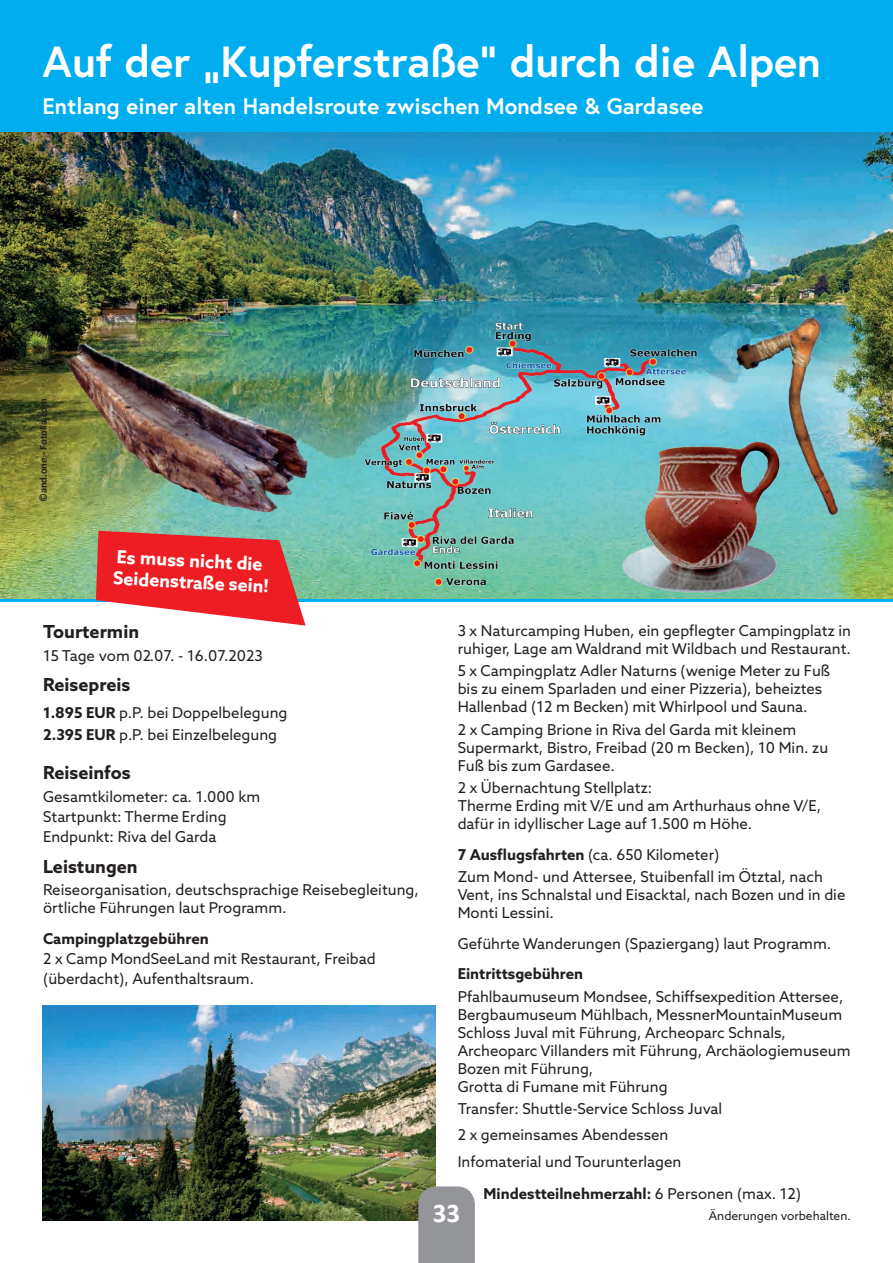
<style>
.page{position:relative;width:893px;height:1263px;background:#fff}
.page>*{position:absolute;margin:0;border:0;box-sizing:border-box;transform-origin:0 0}
.GKZ-Leistungen{font:700 43.5px "Europa";color:#fff}
.t1{font:700 27px "Calibri";color:#fff}
.GKZ-Leistungen-2{font:700 22.5px "Europa";color:#fff}
.GKZ-Leistungen-3{font:700 18px "Azo Sans";color:#231f20}
.GKZ-Leistungen-4{font:700 18px/21.6px "Azo Sans";color:#fff}
.GKZ-Leistungen-5{font:15px/18px "Azo Sans";color:#231f20}
.GKZ-Leistungen-6{font:700 15px "Azo Sans";color:#231f20}
.GKZ-Leistungen-7{font:12px "Azo Sans";color:#231f20}
.t2{font:700 10.5px "Calibri";color:#231f20}
.s1{font-weight:700}
.s2{font-weight:400}
</style>
<div class="page">
<svg style="left:0;top:598px;width:893px;height:4px;background:#1eb2d7"></svg>
<img style="left:0;top:131px;width:893px;height:467px">
<img style="left:618px;top:532px;width:172px;height:62px">
<img style="left:35px;top:317px;width:291px;height:227px">
<img style="left:643px;top:294px;width:250px;height:238px">
<img style="left:357px;top:317px;width:353px;height:273px">
<img style="left:42px;top:1006px;width:394px;height:214px">
<svg style="left:96px;top:531px;width:210px;height:95px;background:#e34f51"></svg>
<div style="left:0;top:0;width:893px;height:131px;background:#00aeef"></div>
<svg style="left:418px;top:1186px;width:57px;height:77px;background:#949698"></svg>
<p class="GKZ-Leistungen" style="left:43px;top:32px;width:780px">Auf der „Kupferstraße“ durch die Alpen</p>
<p class="GKZ-Leistungen-2" style="left:43px;top:91px;width:662px">Entlang einer alten Handelsroute zwischen Mondsee &amp; Gardasee</p>
<p class="t2" style="left:36px;top:502px;width:105px;rotate:-90deg">©and.one - Fotolia.com</p>
<p class="GKZ-Leistungen-4" style="left:115px;top:545px;width:158px;rotate:3deg">Es muss nicht die<br>Seidenstraße sein!</p>
<p class="GKZ-Leistungen-3" style="left:43px;top:620px;width:98px">Tourtermin</p>
<p class="GKZ-Leistungen-5" style="left:43px;top:646px;width:221px">15 Tage vom 02.07. - 16.07.2023</p>
<p class="GKZ-Leistungen-3" style="left:43px;top:673px;width:89px">Reisepreis</p>
<p class="GKZ-Leistungen-5" style="left:43px;top:701px;width:246px;line-height:22.2px"><span class="s1">1.895 EUR</span> p.P. bei Doppelbelegung<br><span class="s1">2.395 EUR</span> p.P. bei Einzelbelegung</p>
<p class="GKZ-Leistungen-3" style="left:43px;top:761px;width:89px">Reiseinfos</p>
<p class="GKZ-Leistungen-5" style="left:43px;top:786px;width:219px;line-height:20.1px">Gesamtkilometer: ca. 1.000 km<br>Startpunkt: Therme Erding<br>Endpunkt: Riva del Garda</p>
<p class="GKZ-Leistungen-3" style="left:43px;top:854px;width:96px">Leistungen</p>
<p class="GKZ-Leistungen-5" style="left:43px;top:880px;width:377px">Reiseorganisation, deutschsprachige Reisebegleitung, örtliche Führungen laut Programm.</p>
<p class="GKZ-Leistungen-5" style="left:43px;top:928px;width:334px;line-height:20.1px"><span class="s1">Campingplatzgebühren<br></span>2 x Camp MondSeeLand mit Restaurant, Freibad (überdacht), Aufenthaltsraum.</p>
<p class="GKZ-Leistungen-5" style="left:458px;top:621px;width:395px">3 x Naturcamping Huben, ein gepflegter Campingplatz in ruhiger, Lage am Waldrand mit Wildbach und Restaurant.</p>
<p class="GKZ-Leistungen-5" style="left:458px;top:662px;width:374px">5 x Campingplatz Adler Naturns (wenige Meter zu Fuß bis zu einem Sparladen und einer Pizzeria), beheiztes<br>Hallenbad (12 m Becken) mit Whirlpool und Sauna.</p>
<p class="GKZ-Leistungen-5" style="left:458px;top:720px;width:372px">2 x Camping Brione in Riva del Garda mit kleinem<br>Supermarkt, Bistro, Freibad (20 m Becken), 10 Min. zu<br>Fuß bis zum Gardasee.</p>
<p class="GKZ-Leistungen-5" style="left:458px;top:778px;width:365px">2 x Übernachtung Stellplatz:<br>Therme Erding mit V/E und am Arthurhaus ohne V/E, dafür in idyllischer Lage auf 1.500 m Höhe.</p>
<p class="GKZ-Leistungen-5" style="left:458px;top:845px;width:263px"><span class="s1">7 Ausflugsfahrten</span> (ca. 650 Kilometer)</p>
<p class="GKZ-Leistungen-5" style="left:458px;top:867px;width:389px">Zum Mond- und Attersee, Stuibenfall im Ötztal, nach<br>Vent, ins Schnalstal und Eisacktal, nach Bozen und in die<br>Monti Lessini.</p>
<p class="GKZ-Leistungen-5" style="left:458px;top:934px;width:375px">Geführte Wanderungen (Spaziergang) laut Programm.</p>
<p class="GKZ-Leistungen-6" style="left:458px;top:964px;width:127px">Eintrittsgebühren</p>
<p class="GKZ-Leistungen-5" style="left:458px;top:987px;width:394px">Pfahlbaumuseum Mondsee, Schiffsexpedition Attersee, Bergbaumuseum Mühlbach, MessnerMountainMuseum Schloss Juval mit Führung, Archeoparc Schnals, Archeoparc Villanders mit Führung, Archäologiemuseum Bozen mit Führung,<br>Grotta di Fumane mit Führung</p>
<p class="GKZ-Leistungen-5" style="left:458px;top:1099px;width:266px">Transfer: Shuttle-Service Schloss Juval</p>
<p class="GKZ-Leistungen-5" style="left:458px;top:1126px;width:212px">2 x gemeinsames Abendessen</p>
<p class="GKZ-Leistungen-5" style="left:458px;top:1152px;width:225px">Infomaterial und Tourunterlagen</p>
<p class="GKZ-Leistungen-6" style="left:484px;top:1183px;width:319px">Mindestteilnehmerzahl: <span class="s2">6 Personen (max. 12)</span></p>
<p class="GKZ-Leistungen-7" style="left:709px;top:1208px;width:144px">Änderungen vorbehalten.</p>
<p class="t1" style="left:433px;top:1194px;width:29px">33</p>
</div>
